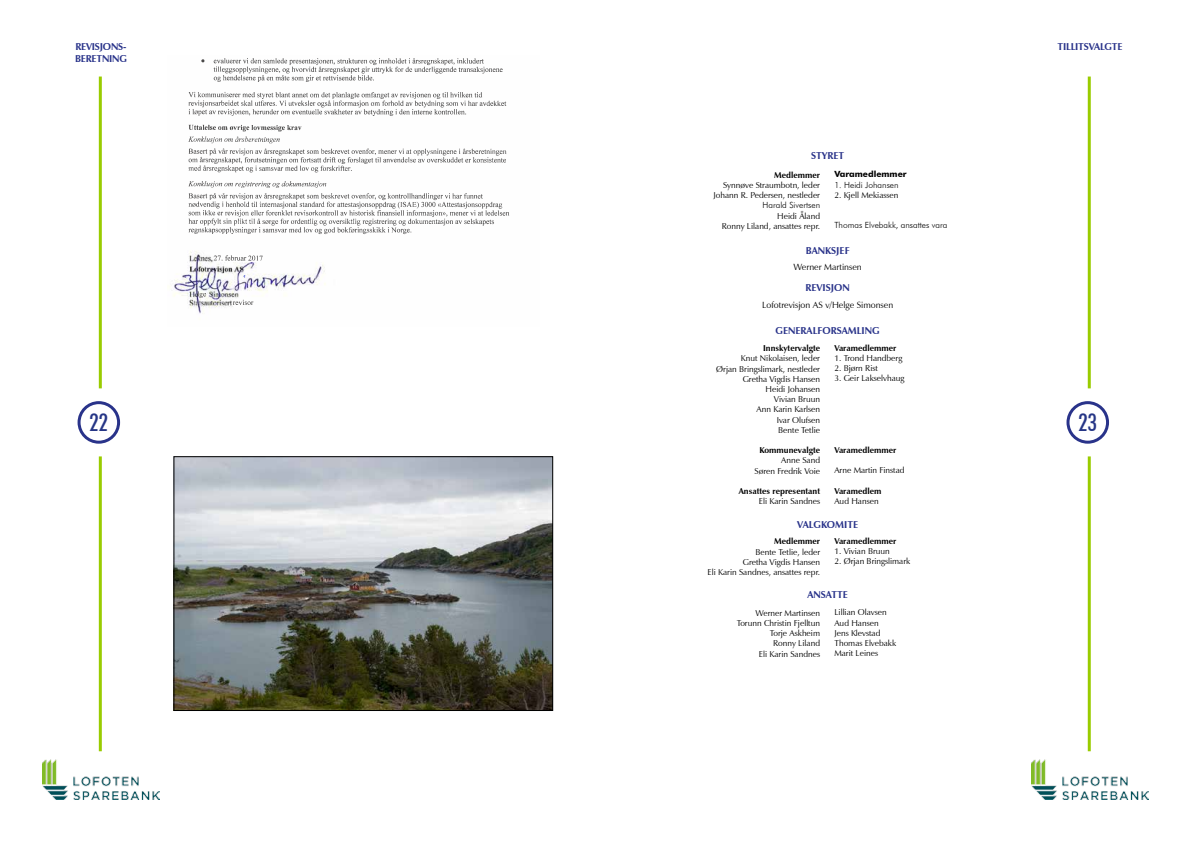
<style>
.page{position:relative;width:1191px;height:842px;background:#fff}
.page>*{position:absolute;margin:0;border:0;box-sizing:border-box;transform-origin:0 0}
.t1{font:500 condensed 24px "Futura BT";color:#263686}
.t2{font:700 10px "Zapf Humanist 601 BT";color:#29338a}
.t3{font:700 10px/12px "Zapf Humanist 601 BT";letter-spacing:-.02em;color:#29338a}
.t4{font:700 10px "Zapf Humanist 601 BT";color:#2a338a}
.t5{font:9px "Zapf Humanist 601 BT";color:#000}
.t6{font:8.5px/10.2px "Zapf Humanist 601 BT";color:#000;text-align:right}
.t7{font:700 8.5px "Zapf Humanist 601 BT";color:#000}
.t8{font:300 8.5px "Futura BT";color:#000}
.t9{font:700 8.5px "Futura BT";color:#000}
</style>
<div class="page">
<img style="left:43px;top:759px;width:116px;height:40px">
<hr style="left:99px;top:77px;width:3px;height:311px;background:#9c0">
<hr style="left:99px;top:456px;width:3px;height:295px;background:#9c0">
<div style="left:78px;top:401px;width:42px;height:43px;border:3px solid #29338a;border-radius:50%"></div>
<img style="left:1031px;top:759px;width:117px;height:40px">
<hr style="left:1087px;top:77px;width:3px;height:311px;background:#9c0">
<hr style="left:1087px;top:456px;width:3px;height:295px;background:#9c0">
<div style="left:1066px;top:401px;width:43px;height:43px;border:3px solid #29338a;border-radius:50%"></div>
<img style="left:173px;top:58px;width:336px;height:247px">
<svg style="left:242px;top:275px;width:4px;height:3px"></svg>
<img style="left:176px;top:458px;width:375px;height:251px">
<div style="left:174px;top:456px;width:379px;height:255px;border:1px solid #000"></div>
<p class="t3" style="left:75px;top:41px;width:53px">REVISJONS-<br>BERETNING</p>
<h1 class="t1" style="left:90px;top:408px;width:20px">22</h1>
<p class="t4" style="left:811px;top:150px;width:35px">STYRET</p>
<p class="t7" style="left:774px;top:170px;width:47px">Medlemmer</p>
<p class="t6" style="left:713px;top:180px;width:108px">Synnøve Straumbotn, leder<br>Johann R. Pedersen, nestleder</p>
<p class="t8" style="left:762px;top:200px;width:59px">Harald Sivertsen</p>
<p class="t6" style="left:721px;top:211px;width:100px">Heidi Åland<br>Ronny Liland, ansattes repr.</p>
<p class="t9" style="left:834px;top:169px;width:74px">Varamedlemmer</p>
<p class="t8" style="left:834px;top:179px;width:66px">1. Heidi Johansen</p>
<p class="t6" style="left:834px;top:190px;width:66px">2. Kjell Mekiassen</p>
<p class="t8" style="left:834px;top:220px;width:114px">Thomas Elvebakk, ansattes vara</p>
<p class="t4" style="left:805px;top:244px;width:45px">BANKSJEF</p>
<p class="t5" style="left:793px;top:262px;width:70px">Werner Martinsen</p>
<p class="t5" style="left:762px;top:299px;width:133px">Lofotrevisjon AS v/Helge Simonsen</p>
<p class="t2" style="left:805px;top:281px;width:46px">REVISJON</p>
<p class="t2" style="left:775px;top:325px;width:105px">GENERALFORSAMLING</p>
<p class="t7" style="left:834px;top:343px;width:64px">Varamedlemmer</p>
<p class="t6" style="left:834px;top:353px;width:69px">1. Trond Handberg</p>
<p class="t6" style="left:834px;top:363px;width:45px">2. Bjørn Rist</p>
<p class="t6" style="left:834px;top:373px;width:71px">3. Geir Lakselvhaug</p>
<p class="t7" style="left:763px;top:343px;width:58px">Innskytervalgte</p>
<p class="t6" style="left:716px;top:353px;width:105px">Knut Nikolaisen, leder<br>Ørjan Bringslimark, nestleder<br>Gretha Vigdis Hansen<br>Heidi Johansen<br>Vivian Bruun<br>Ann Karin Karlsen<br>Ivar Olufsen<br>Bente Tetlie</p>
<p class="t7" style="left:759px;top:445px;width:62px">Kommunevalgte</p>
<p class="t6" style="left:754px;top:455px;width:67px">Anne Sand<br>Søren Fredrik Voie</p>
<p class="t7" style="left:738px;top:486px;width:83px">Ansattes representant</p>
<p class="t6" style="left:759px;top:496px;width:63px">Eli Karin Sandnes</p>
<p class="t7" style="left:774px;top:536px;width:47px">Medlemmer</p>
<p class="t6" style="left:707px;top:547px;width:114px">Bente Tetlie, leder<br>Gretha Vigdis Hansen<br>Eli Karin Sandnes, ansattes repr.</p>
<p class="t6" style="left:736px;top:608px;width:85px">Werner Martinsen<br>Torunn Christin Fjelltun<br>Torje Askheim<br>Ronny Liland<br>Eli Karin Sandnes</p>
<p class="t7" style="left:834px;top:445px;width:64px">Varamedlemmer</p>
<p class="t6" style="left:834px;top:465px;width:72px">Arne Martin Finstad</p>
<p class="t7" style="left:834px;top:485px;width:49px">Varamedlem</p>
<p class="t6" style="left:834px;top:496px;width:46px">Aud Hansen</p>
<p class="t7" style="left:834px;top:536px;width:64px">Varamedlemmer</p>
<p class="t6" style="left:834px;top:546px;width:57px">1. Vivian Bruun</p>
<p class="t6" style="left:834px;top:556px;width:77px">2. Ørjan Bringslimark</p>
<p class="t2" style="left:797px;top:518px;width:63px">VALGKOMITE</p>
<p class="t2" style="left:807px;top:588px;width:42px">ANSATTE</p>
<p class="t6" style="left:834px;top:607px;width:63px;text-align:left">Lillian Olavsen<br>Aud Hansen<br>Jens Klevstad<br>Thomas Elvebakk<br>Marit Leines</p>
<p class="t3" style="left:1057px;top:41px;width:66px">TILLITSVALGTE</p>
<h1 class="t1" style="left:1078px;top:408px;width:20px">23</h1>
</div>
